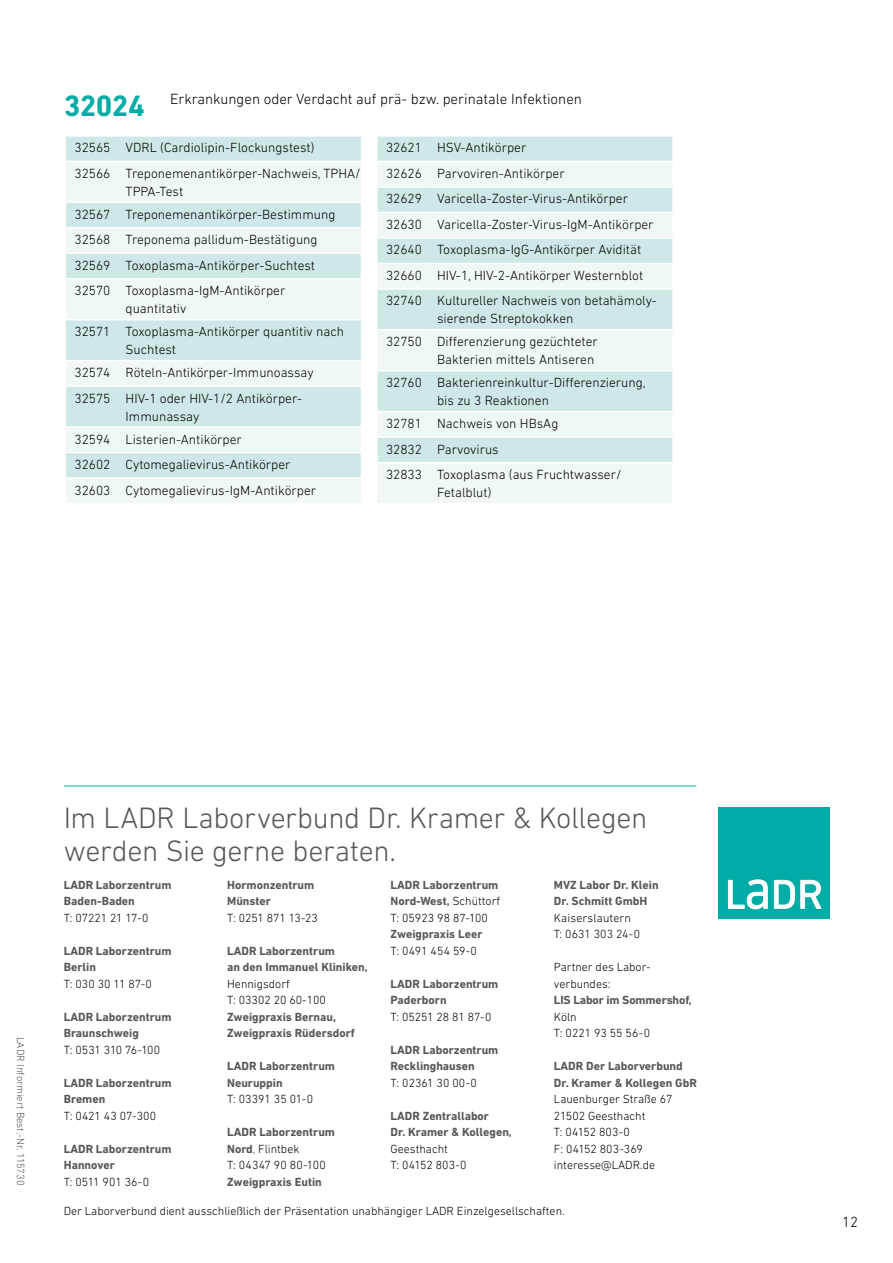
<style>
.page{position:relative;width:893px;height:1263px;background:#fff}
.page>*{position:absolute;margin:0;border:0;box-sizing:border-box;transform-origin:0 0}
.t1{font:300 30px/33px "DIN Next LT Pro";letter-spacing:-.01em;color:#575756}
.t2{font:300 15px "DIN Next LT Pro";color:#000}
.t3{font:300 13.5px/25.5px "DIN Next LT Pro";color:#000}
.t4{font:700 12px/16.5px "DIN Next LT Pro";color:#575756}
.t5{font:300 12px/16.5px "DIN Next LT Pro";color:#000}
.t6{font:300 10.5px "DIN Next LT Pro";color:#575756}
.s1{font-weight:700;font-size:30px;color:#00aca5}
.s2{color:#565655}
.s3{font-weight:700;color:#575756}
.s4{color:#575756}
.s5{font-weight:300;color:#000}
</style>
<div class="page">
<hr style="left:64px;top:785px;width:632px;height:1px;background:#00aca5">
<div style="left:718px;top:807px;width:111px;height:112px;background:#00aca5"></div>
<svg style="left:728px;top:879px;width:94px;height:30px"></svg>
<div style="left:66px;top:137px;width:295px;height:24px;background:#cde8e6"></div>
<svg style="left:66px;top:162px;width:295px;height:341px;fill:#eff7f7"></svg>
<hr style="left:66px;top:253px;width:51px;height:1px;background:#fff">
<hr style="left:117px;top:253px;width:244px;height:1px;background:#fff">
<hr style="left:66px;top:202px;width:51px;height:1px;background:#fff">
<hr style="left:117px;top:202px;width:244px;height:1px;background:#fff">
<hr style="left:66px;top:227px;width:51px;height:2px;background:#fff">
<hr style="left:117px;top:227px;width:244px;height:2px;background:#fff">
<hr style="left:66px;top:278px;width:51px;height:2px;background:#fff">
<hr style="left:117px;top:278px;width:244px;height:2px;background:#fff">
<hr style="left:66px;top:319px;width:51px;height:1px;background:#fff">
<hr style="left:117px;top:319px;width:244px;height:1px;background:#fff">
<hr style="left:66px;top:360px;width:51px;height:1px;background:#fff">
<hr style="left:117px;top:360px;width:244px;height:1px;background:#fff">
<hr style="left:66px;top:385px;width:51px;height:2px;background:#fff">
<hr style="left:117px;top:385px;width:244px;height:2px;background:#fff">
<hr style="left:66px;top:426px;width:51px;height:2px;background:#fff">
<hr style="left:117px;top:426px;width:244px;height:2px;background:#fff">
<hr style="left:66px;top:452px;width:51px;height:1px;background:#fff">
<hr style="left:117px;top:452px;width:244px;height:1px;background:#fff">
<hr style="left:66px;top:477px;width:51px;height:2px;background:#fff">
<hr style="left:117px;top:477px;width:244px;height:2px;background:#fff">
<div style="left:378px;top:137px;width:294px;height:24px;background:#cde8e6"></div>
<svg style="left:378px;top:162px;width:294px;height:341px;fill:#eff7f7"></svg>
<hr style="left:378px;top:186px;width:51px;height:2px;background:#fff">
<hr style="left:429px;top:186px;width:243px;height:2px;background:#fff">
<hr style="left:378px;top:212px;width:51px;height:1px;background:#fff">
<hr style="left:429px;top:212px;width:243px;height:1px;background:#fff">
<hr style="left:378px;top:237px;width:51px;height:2px;background:#fff">
<hr style="left:429px;top:237px;width:243px;height:2px;background:#fff">
<hr style="left:378px;top:263px;width:51px;height:1px;background:#fff">
<hr style="left:429px;top:263px;width:243px;height:1px;background:#fff">
<hr style="left:378px;top:288px;width:51px;height:2px;background:#fff">
<hr style="left:429px;top:288px;width:243px;height:2px;background:#fff">
<hr style="left:378px;top:329px;width:51px;height:2px;background:#fff">
<hr style="left:429px;top:329px;width:243px;height:2px;background:#fff">
<hr style="left:378px;top:370px;width:51px;height:1px;background:#fff">
<hr style="left:429px;top:370px;width:243px;height:1px;background:#fff">
<hr style="left:378px;top:411px;width:51px;height:1px;background:#fff">
<hr style="left:429px;top:411px;width:243px;height:1px;background:#fff">
<hr style="left:378px;top:436px;width:51px;height:2px;background:#fff">
<hr style="left:429px;top:436px;width:243px;height:2px;background:#fff">
<hr style="left:378px;top:462px;width:51px;height:1px;background:#fff">
<hr style="left:429px;top:462px;width:243px;height:1px;background:#fff">
<p class="t2" style="left:64px;top:91px;width:520px"><span class="s1">32024</span> Erkrankungen oder Verdacht auf prä- bzw. perinatale Infektionen</p>
<p class="t3" style="left:386px;top:135px;width:272px">32621 HSV-Antikörper<br>32626 Parvoviren-Antikörper<br>32629 Varicella-Zoster-Virus-Antikörper 32630 Varicella-Zoster-Virus-IgM-Antikörper 32640 Toxoplasma-IgG-Antikörper Avidität 32660 HIV-1, HIV-2-Antikörper Westernblot 32740 Kultureller Nachweis von betahämoly-</p>
<p class="t3" style="left:386px;top:307px;width:213px;line-height:23px;text-indent:51px">sierende Streptokokken<br>32750 Differenzierung gezüchteter</p>
<p class="t3" style="left:386px;top:348px;width:261px;line-height:23px;text-align:center">Bakterien mittels Antiseren<br>32760 Bakterienreinkultur-Differenzierung,</p>
<p class="t3" style="left:386px;top:389px;width:174px;line-height:23px;text-indent:51px">bis zu 3 Reaktionen<br>32781 Nachweis von HBsAg</p>
<p class="t3" style="left:386px;top:436px;width:237px">32832 Parvovirus<br>32833 Toxoplasma (aus Fruchtwasser/</p>
<p class="t3" style="left:437px;top:480px;width:56px">Fetalblut)</p>
<p class="t3" style="left:75px;top:135px;width:288px">32565 VDRL (Cardiolipin-Flockungstest)<br>32566 Treponemenantikörper-Nachweis, TPHA/</p>
<p class="t3" style="left:75px;top:180px;width:262px;line-height:23px;text-indent:51px">TPPA-Test<br>32567 Treponemenantikörper-Bestimmung</p>
<p class="t3" style="left:75px;top:227px;width:245px">32568 Treponema pallidum-Bestätigung<br>32569 Toxoplasma-Antikörper-Suchtest<br>32570 Toxoplasma-IgM-Antikörper</p>
<p class="t3" style="left:75px;top:297px;width:271px;line-height:23px;text-indent:51px">quantitativ<br>32571 Toxoplasma-Antikörper quantitiv nach</p>
<p class="t3" style="left:75px;top:338px;width:241px;line-height:23px;text-indent:51px">Suchtest<br>32574 Röteln-Antikörper-Immunoassay</p>
<p class="t3" style="left:126px;top:389px;width:178px;line-height:18px;text-indent:-51px">32575 HIV-1 oder HIV-1/2 Antikörper-<br>Immunassay</p>
<p class="t3" style="left:75px;top:426px;width:243px">32594 Listerien-Antikörper<br>32602 Cytomegalievirus-Antikörper<br>32603 Cytomegalievirus-IgM-Antikörper</p>
<p class="t6" style="left:27px;top:1037px;width:150px;rotate:90deg">LADR Informiert Best.<span class="s2">-Nr. 115730</span></p>
<h1 class="t1" style="left:64px;top:800px;width:585px">Im LADR Laborverbund Dr. Kramer &amp; Kollegen werden Sie gerne beraten.</h1>
<p class="t4" style="left:64px;top:876px;width:109px">LADR Laborzentrum<br>Baden-Baden</p>
<p class="t5" style="left:64px;top:909px;width:86px">T: 07221 21 17-0</p>
<p class="t4" style="left:64px;top:942px;width:109px">LADR Laborzentrum<br>Berlin</p>
<p class="t5" style="left:64px;top:975px;width:90px">T: 030 30 11 87-0</p>
<p class="t4" style="left:64px;top:1008px;width:109px">LADR Laborzentrum<br>Braunschweig</p>
<p class="t5" style="left:64px;top:1041px;width:98px">T: 0531 310 76-100</p>
<p class="t4" style="left:64px;top:1074px;width:109px">LADR Laborzentrum<br>Bremen</p>
<p class="t5" style="left:64px;top:1107px;width:94px">T: 0421 43 07-300</p>
<p class="t4" style="left:64px;top:1140px;width:109px">LADR Laborzentrum<br>Hannover</p>
<p class="t5" style="left:64px;top:1173px;width:87px">T: 0511 901 36-0</p>
<p class="t4" style="left:227px;top:876px;width:89px">Hormonzentrum<br>Münster</p>
<p class="t5" style="left:227px;top:909px;width:92px">T: 0251 871 13-23</p>
<p class="t4" style="left:227px;top:942px;width:142px">LADR Laborzentrum<br>an den Immanuel Kliniken,</p>
<p class="t5" style="left:227px;top:975px;width:100px">Hennigsdorf<br>T: 03302 20 60-100</p>
<p class="t4" style="left:227px;top:1008px;width:129px">Zweigpraxis Bernau,<br>Zweigpraxis Rüdersdorf</p>
<p class="t4" style="left:227px;top:1058px;width:109px">LADR Laborzentrum<br>Neuruppin</p>
<p class="t5" style="left:227px;top:1091px;width:87px">T: 03391 35 01-0</p>
<p class="t5" style="left:227px;top:1124px;width:109px"><span class="s3">LADR Laborzentrum<br>Nord</span><span class="s4">,</span> Flintbek<br>T: 04347 90 80-100</p>
<p class="t4" style="left:227px;top:1173px;width:96px">Zweigpraxis Eutin</p>
<p class="t4" style="left:391px;top:876px;width:111px">LADR Laborzentrum<br>Nord-West, <span class="s5">Schüttorf<br>T: 05923 98 87-100</span></p>
<p class="t4" style="left:391px;top:926px;width:93px">Zweigpraxis Leer</p>
<p class="t5" style="left:391px;top:942px;width:88px">T: 0491 454 59-0</p>
<p class="t4" style="left:391px;top:975px;width:109px">LADR Laborzentrum<br>Paderborn</p>
<p class="t5" style="left:391px;top:1008px;width:102px">T: 05251 28 81 87-0</p>
<p class="t4" style="left:391px;top:1041px;width:109px">LADR Laborzentrum<br>Recklinghausen</p>
<p class="t5" style="left:391px;top:1074px;width:88px">T: 02361 30 00-0</p>
<p class="t4" style="left:391px;top:1107px;width:123px">LADR Zentrallabor<br>Dr. Kramer &amp; Kollegen,</p>
<p class="t5" style="left:391px;top:1140px;width:78px">Geesthacht<br>T: 04152 803-0</p>
<p class="t4" style="left:554px;top:876px;width:106px">MVZ Labor Dr. Klein<br>Dr. Schmitt GmbH</p>
<p class="t5" style="left:554px;top:909px;width:88px">Kaiserslautern<br>T: 0631 303 24-0</p>
<p class="t5" style="left:554px;top:959px;width:98px">Partner des Labor&shy;verbundes:</p>
<p class="t4" style="left:554px;top:992px;width:139px">LIS Labor im Sommershof,</p>
<p class="t5" style="left:554px;top:1008px;width:98px">Köln<br>T: 0221 93 55 56-0</p>
<p class="t4" style="left:554px;top:1058px;width:144px">LADR Der Laborverbund<br>Dr. Kramer &amp; Kollegen GbR</p>
<p class="t5" style="left:554px;top:1091px;width:120px">Lauenburger Straße 67<br>21502 Geesthacht<br>T: 04152 803-0<br>F: 04152 803-369 interesse@LADR.de</p>
<p class="t5" style="left:64px;top:1203px;width:502px">Der Laborverbund dient aus schließlich der Präsen ta tion unabhängiger LADR Einzelgesellschaften.</p>
<p class="t2" style="left:842px;top:1213px;width:17px">12</p>
</div>
